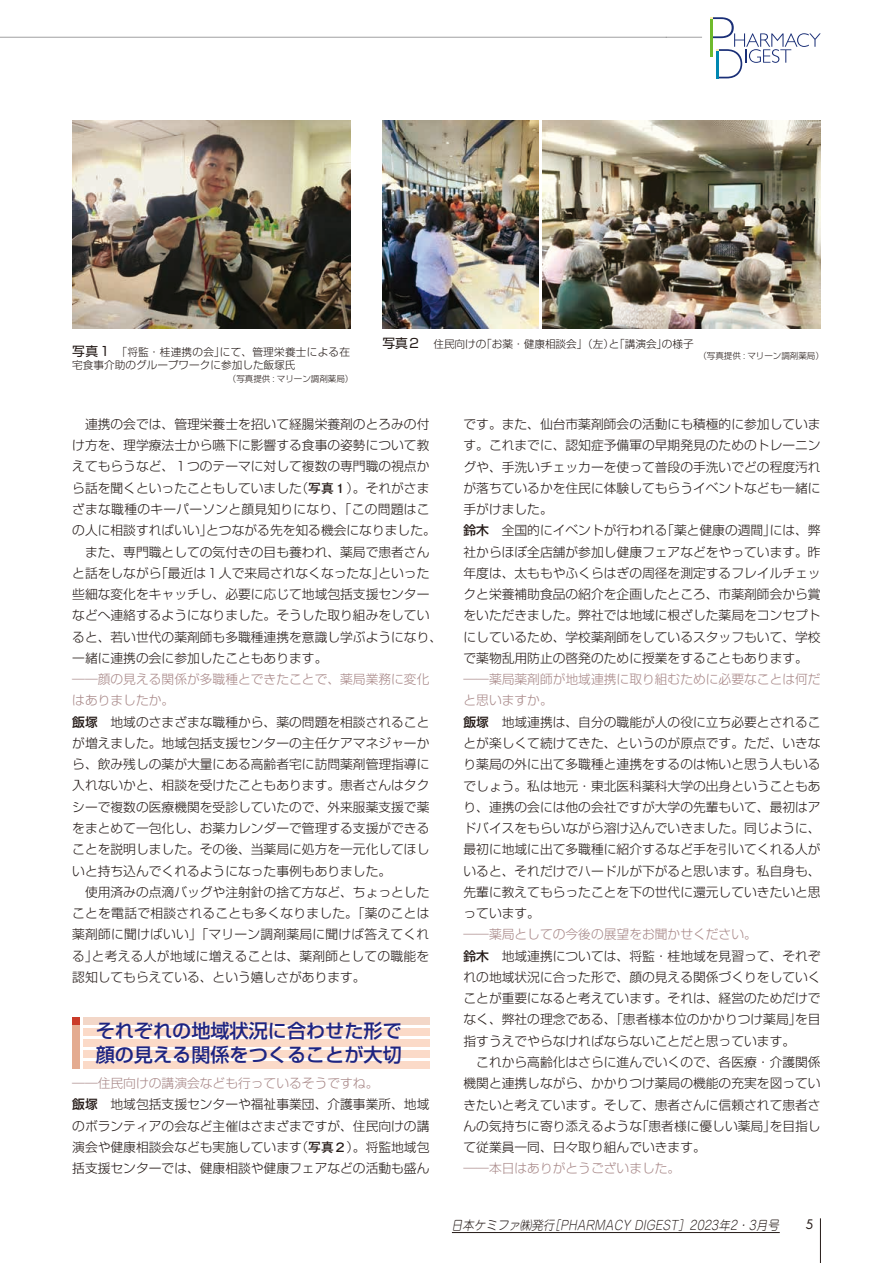
<style>
.page{position:relative;width:893px;height:1263px;background:#fff}
.page>*{position:absolute;margin:0;border:0;box-sizing:border-box;transform-origin:0 0}
.t1{font:500 19.2px/23.4px "Shin Go Pro";color:#1e2481}
.t2{font:300 12.75px/21.3px "Shin Go Pro";color:#231916}
.t3{font:italic 300 12.75px "Jun 101 Pro";color:#231916;scale:.9 1}
.t4{font:300 12.75px "Shin Go Pro";color:#a88888}
.t5{font:12.75px "Futura Std";color:#231916}
.t6{font:300 10.65px/13px "Shin Go Pro";color:#231916}
.t7{font:300 8.55px "Shin Go Pro";color:#231916}
.s1{font-weight:400;font-size:12.75px}
.s2{font-family:"Futo Go B101 Pro";font-weight:700}
.s3{color:#a88888}
.s4{font-weight:500}
</style>
<div class="page">
<svg style="left:710px;top:17px;width:111px;height:61px"></svg>
<hr style="left:666px;top:37px;width:36px;height:1px;background:#a0a0a1">
<hr style="left:0;top:37px;width:666px;height:1px;background:#a0a0a1">
<hr style="left:820px;top:1218px;width:1px;height:45px;background:#231916">
<hr style="left:452px;top:1232px;width:328px;height:1px;background:#231916">
<div style="left:83px;top:1017px;width:346px;height:7px;background:#f3d7c8"></div>
<div style="left:83px;top:1028px;width:346px;height:7px;background:#fbdac8"></div>
<div style="left:83px;top:1039px;width:346px;height:7px;background:#fbdac8"></div>
<div style="left:83px;top:1050px;width:346px;height:7px;background:#fbdac8"></div>
<div style="left:83px;top:1061px;width:346px;height:7px;background:#fbdac8"></div>
<div style="left:72px;top:1017px;width:8px;height:51px;background:#e4ab90"></div>
<div style="left:72px;top:1017px;width:8px;height:7px;background:#ca3b29"></div>
<img style="left:72px;top:120px;width:278px;height:208px">
<img style="left:382px;top:120px;width:157px;height:208px">
<img style="left:543px;top:120px;width:278px;height:208px">
<p class="t6" style="left:72px;top:344px;width:279px"><span class="s1">写真１</span>　「将監・桂連携の会」にて、管理栄養士による在宅食事介助のグループワークに参加した飯塚氏</p>
<p class="t7" style="left:228px;top:371px;width:127px">（写真提供 : マリーン調剤薬局）</p>
<p class="t6" style="left:382px;top:336px;width:313px"><span class="s1">写真２　</span>住民向けの「お薬・健康相談会」（左）と「講演会」の様子</p>
<p class="t7" style="left:698px;top:349px;width:127px">（写真提供 : マリーン調剤薬局）</p>
<p class="t2" style="left:72px;top:412px;width:371px">　連携の会では、管理栄養士を招いて経腸栄養剤のとろみの付け方を、理学療法士から嚥下に影響する食事の姿勢について教えてもらうなど、１つのテーマに対して複数の専門職の視点から話を聞くといったこともしていました（<span class="s2">写真１</span>）。それがさまざまな職種のキーパーソンと顔見知りになり、「この問題はこの人に相談すればいい」とつながる先を知る機会になりました。　また、専門職としての気付きの目も養われ、薬局で患者さんと話をしながら「最近は１人で来局されなくなったな」といった些細な変化をキャッチし、必要に応じて地域包括支援センターなどへ連絡するようになりました。そうした取り組みをしていると、若い世代の薬剤師も多職種連携を意識し学ぶようになり、一緒に連携の会に参加したこともあります。</p>
<p class="t2" style="left:72px;top:667px;width:359px"><span class="s3">――顔の見える関係が多職種とできたことで、薬局業務に変化はありましたか。<br></span><span class="s4">飯塚</span>　地域のさまざまな職種から、薬の問題を相談されることが増えました。地域包括支援センターの主任ケアマネジャーから、飲み残しの薬が大量にある高齢者宅に訪問薬剤管理指導に入れないかと、相談を受けたこともあります。患者さんはタクシーで複数の医療機関を受診していたので、外来服薬支援で薬をまとめて一包化し、お薬カレンダーで管理する支援ができることを説明しました。その後、当薬局に処方を一元化してほしいと持ち込んでくれるようになった事例もありました。<br>　使用済みの点滴バッグや注射針の捨て方など、ちょっとしたことを電話で相談されることも多くなりました。「薬のことは薬剤師に聞けばいい」「マリーン調剤薬局に聞けば答えてくれる」と考える人が地域に増えることは、薬剤師としての職能を認知してもらえている、という嬉しさがあります。</p>
<h1 class="t1" style="left:96px;top:1017px;width:308px">それぞれの地域状況に合わせた形で顔の見える関係をつくることが大切</h1>
<p class="t2" style="left:72px;top:1071px;width:359px"><span class="s3">――住民向けの講演会なども行っているそうですね。<br></span><span class="s4">飯塚</span>　地域包括支援センターや福祉事業団、介護事業所、地域のボランティアの会など主催はさまざまですが、住民向けの講演会や健康相談会なども実施しています（<span class="s2">写真２</span>）。将監地域包括支援センターでは、健康相談や健康フェアなどの活動も盛ん</p>
<p class="t2" style="left:463px;top:412px;width:359px">です。また、仙台市薬剤師会の活動にも積極的に参加しています。これまでに、認知症予備軍の早期発見のためのトレーニングや、手洗いチェッカーを使って普段の手洗いでどの程度汚れが落ちているかを住民に体験してもらうイベントなども一緒に手がけました。<br><span class="s4">鈴木</span>　全国的にイベントが行われる「薬と健康の週間」には、弊社からほぼ全店舗が参加し健康フェアなどをやっています。昨年度は、太ももやふくらはぎの周径を測定するフレイルチェックと栄養補助食品の紹介を企画したところ、市薬剤師会から賞をいただきました。弊社では地域に根ざした薬局をコンセプトにしているため、学校薬剤師をしているスタッフもいて、学校で薬物乱用防止の啓発のために授業をすることもあります。</p>
<p class="t2" style="left:463px;top:667px;width:359px"><span class="s3">――薬局薬剤師が地域連携に取り組むために必要なことは何だと思いますか。<br></span><span class="s4">飯塚</span>　地域連携は、自分の職能が人の役に立ち必要とされることが楽しくて続けてきた、というのが原点です。ただ、いきなり薬局の外に出て多職種と連携をするのは怖いと思う人もいるでしょう。私は地元・東北医科薬科大学の出身ということもあり、連携の会には他の会社ですが大学の先輩もいて、最初はアドバイスをもらいながら溶け込んでいきました。同じように、最初に地域に出て多職種に紹介するなど手を引いてくれる人がいると、それだけでハードルが下がると思います。私自身も、先輩に教えてもらったことを下の世代に還元していきたいと思っています。</p>
<p class="t2" style="left:463px;top:922px;width:359px"><span class="s3">――薬局としての今後の展望をお聞かせください。<br></span><span class="s4">鈴木</span>　地域連携については、将監・桂地域を見習って、それぞれの地域状況に合った形で、顔の見える関係づくりをしていくことが重要になると考えています。それは、経営のためだけでなく、弊社の理念である、「患者様本位のかかりつけ薬局」を目指すうえでやらなければならないことだと思っています。<br>　これから高齢化はさらに進んでいくので、各医療・介護関係機関と連携しながら、かかりつけ薬局の機能の充実を図っていきたいと考えています。そして、患者さんに信頼されて患者さんの気持ちに寄り添えるような「患者様に優しい薬局」を目指して従業員一同、日々取り組んでいきます。</p>
<p class="t4" style="left:463px;top:1158px;width:218px">――本日はありがとうございました。</p>
<p class="t3" style="left:451px;top:1214px;width:369px">日本ケミファ㈱発行［PHARMACY DIGEST］2023年2・3月号</p>
<p class="t5" style="left:806px;top:1216px;width:9px">5</p>
</div>
